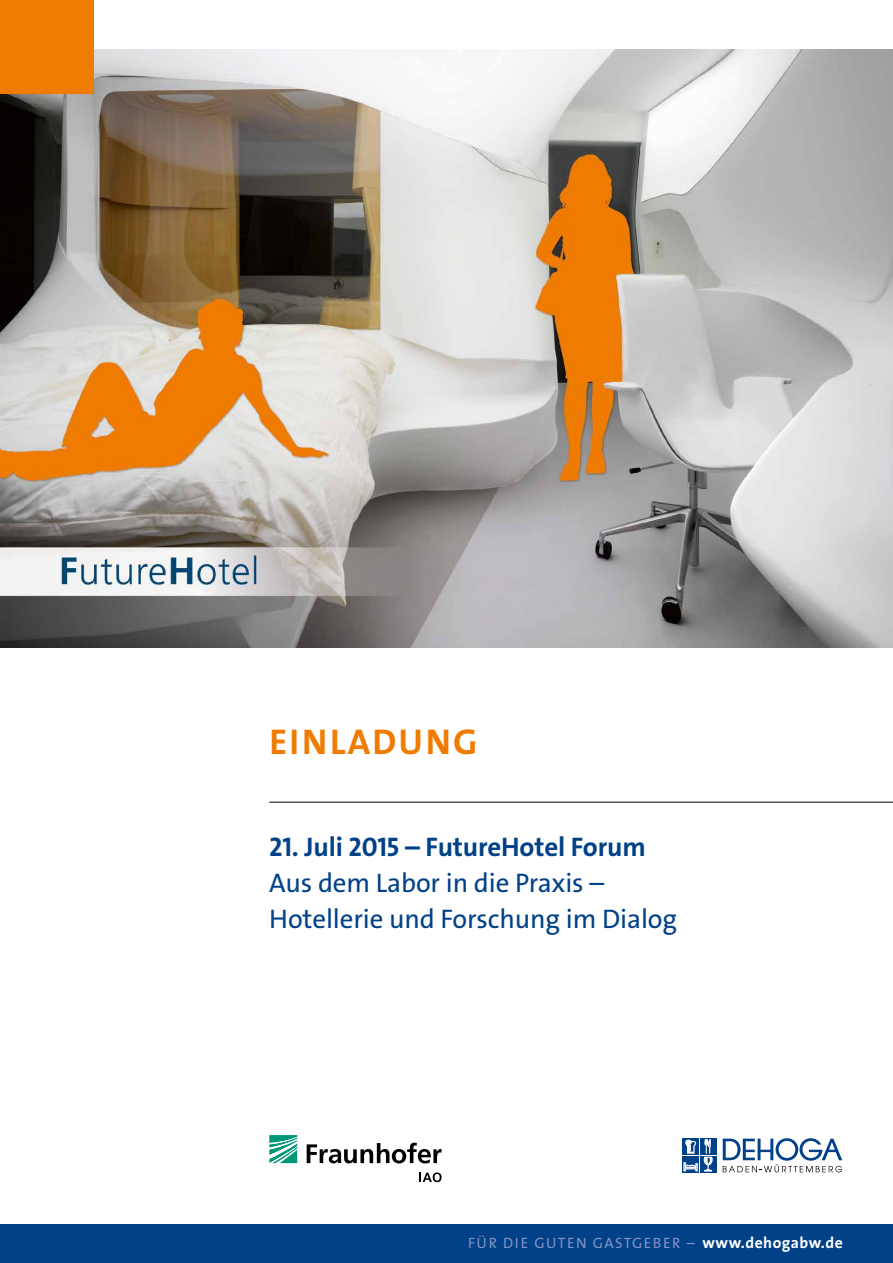
<style>
.page{position:relative;width:893px;height:1263px;background:#fff}
.page>*{position:absolute;margin:0;border:0;box-sizing:border-box;transform-origin:0 0}
.t1{font:700 36px "The Sans Os F";letter-spacing:.065em;color:#ef7c00}
.t2{font:27px/36px "The Sans Os F";letter-spacing:-.005em;color:#004188}
.t3{font:700 27px "The Sans Os F";letter-spacing:-.005em;color:#004188}
.t4{font:15px "The Sans Os F";letter-spacing:.1em;color:#8492c2}
.s1{font-weight:700;font-size:15.75px;color:#fff}
</style>
<div class="page">
<img style="left:0;top:50px;width:893px;height:597px">
<hr style="left:269px;top:802px;width:624px;height:1px;background:#000">
<div style="left:0;top:0;width:94px;height:94px;background:#ef7c00"></div>
<div style="left:0;top:1225px;width:893px;height:38px;background:#004188"></div>
<div style="left:682px;top:1138px;width:17px;height:17px;background:#004188"></div>
<div style="left:700px;top:1138px;width:16px;height:17px;background:#004188"></div>
<div style="left:682px;top:1156px;width:17px;height:16px;background:#004188"></div>
<svg style="left:683px;top:1162px;width:15px;height:9px"></svg>
<div style="left:700px;top:1156px;width:16px;height:16px;background:#004188"></div>
<svg style="left:685px;top:1139px;width:12px;height:15px"></svg>
<svg style="left:704px;top:1139px;width:9px;height:32px"></svg>
<svg style="left:723px;top:1138px;width:119px;height:34px"></svg>
<svg style="left:269px;top:1135px;width:28px;height:28px"></svg>
<svg style="left:307px;top:1143px;width:135px;height:20px"></svg>
<svg style="left:419px;top:1172px;width:23px;height:10px"></svg>
<h1 class="t1" style="left:270px;top:719px;width:209px">EINLADUNG</h1>
<p class="t3" style="left:269px;top:829px;width:378px">21. Juli 2015 – FutureHotel Forum</p>
<p class="t2" style="left:269px;top:865px;width:409px">Aus dem Labor in die Praxis –<br>Hotellerie und Forschung im Dialog</p>
<p class="t4" style="left:468px;top:1234px;width:376px">FÜR DIE GUTEN GASTGEBER – <span class="s1">www.dehogabw.de</span></p>
</div>
